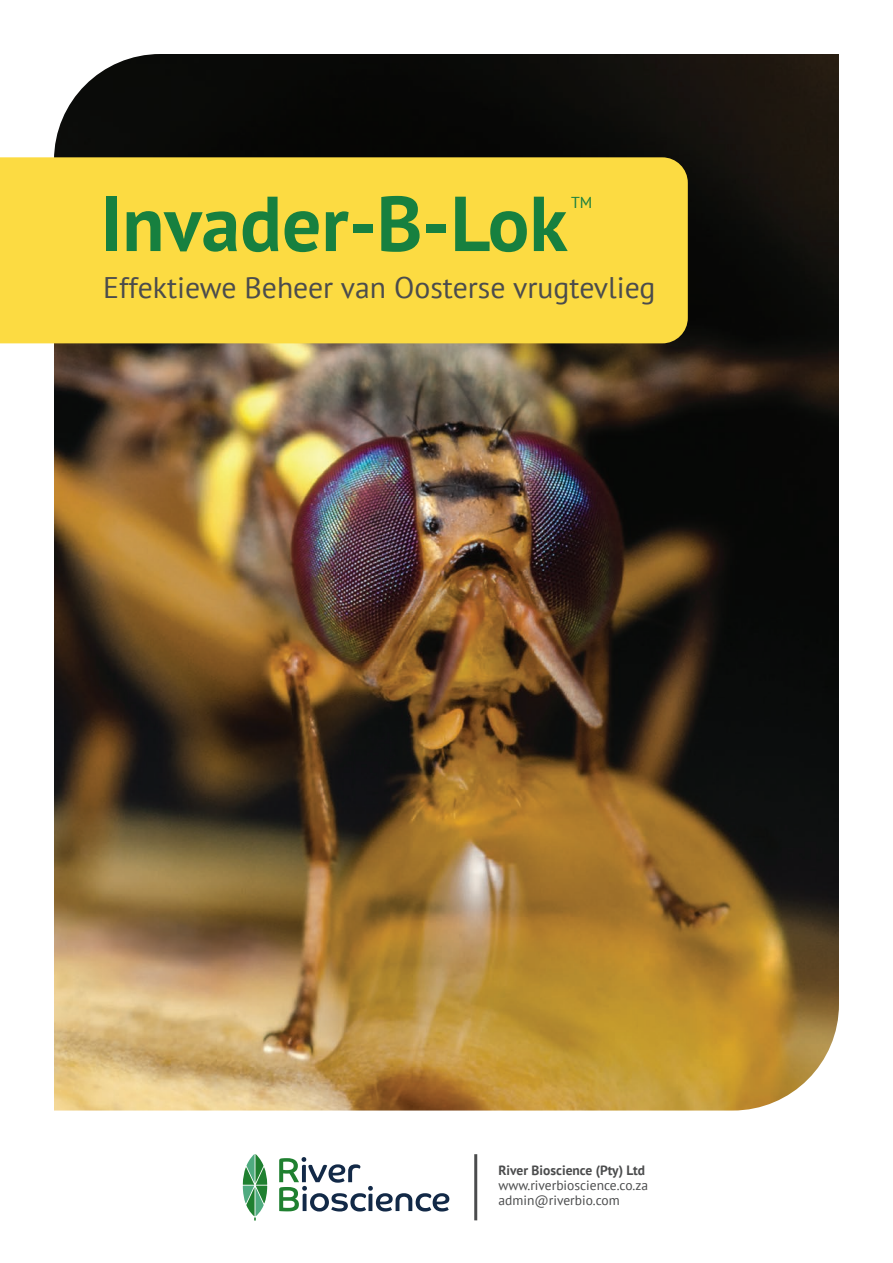
<style>
.page{position:relative;width:893px;height:1263px;background:#fff}
.page>*{position:absolute;margin:0;border:0;box-sizing:border-box;transform-origin:0 0}
.t1{font:700 77.7px "PT Sans";color:#17803f}
.t2{font:29.7px "PT Sans";color:#4b4c4d}
.t3{font:15.75px "PT Sans";color:#1a803f}
.t4{font:13.5px "PT Sans";color:#4b4c4d}
.t5{font:700 13.5px "PT Sans";color:#4b4c4d}
</style>
<div class="page">
<img style="left:54px;top:54px;width:785px;height:1056px">
<div style="left:0;top:157px;width:688px;height:186px;background:#fcdb42"></div>
<hr style="left:474px;top:1154px;width:3px;height:66px;background:#4b4c4d">
<svg style="left:279px;top:1157px;width:170px;height:54px"></svg>
<svg style="left:243px;top:1154px;width:24px;height:66px"></svg>
<p class="t1" style="left:100px;top:173px;width:469px">Invader-B-Lok</p>
<p class="t2" style="left:103px;top:269px;width:554px">Effektiewe Beheer van Oosterse vrugtevlieg</p>
<p class="t3" style="left:571px;top:192px;width:23px">TM</p>
<p class="t5" style="left:498px;top:1161px;width:148px">River Bioscience (Pty) Ltd</p>
<p class="t4" style="left:498px;top:1176px;width:151px">www.riverbioscience.co.za</p>
<p class="t4" style="left:498px;top:1191px;width:123px">admin@riverbio.com</p>
</div>
